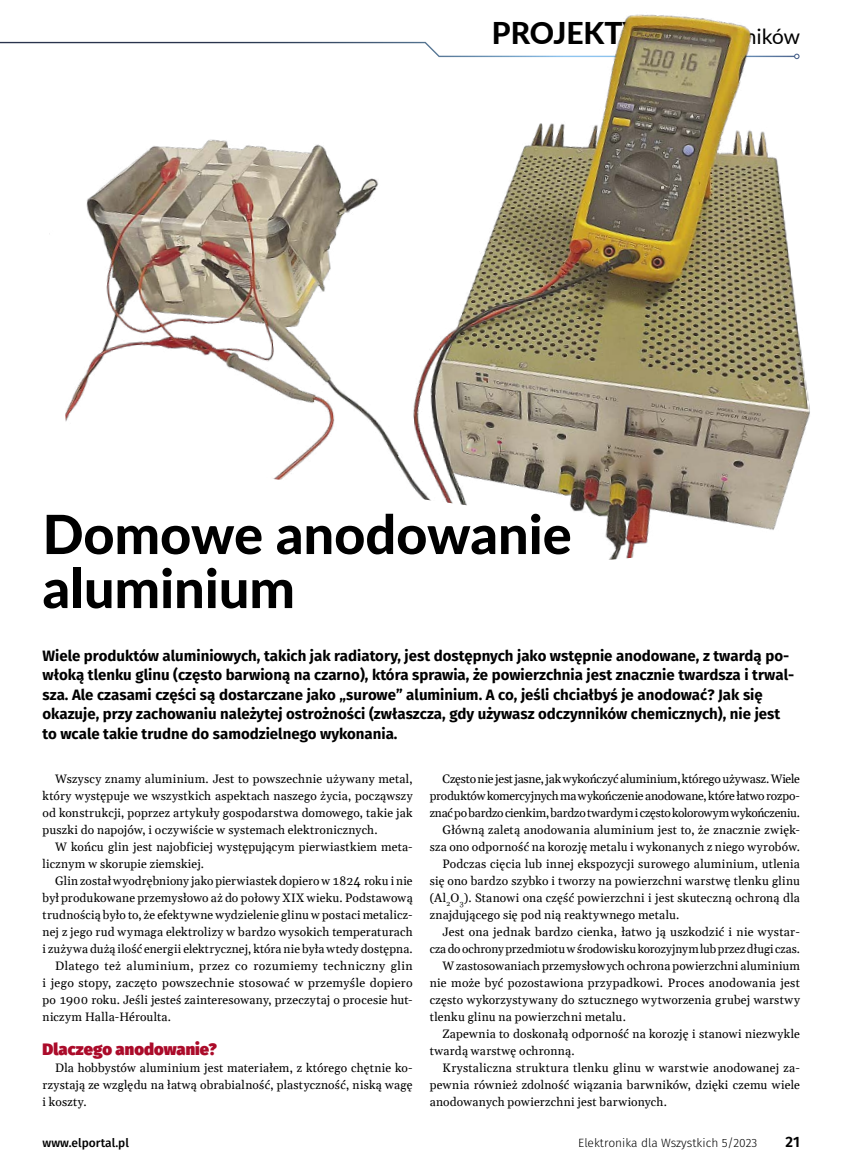
<style>
.page{position:relative;width:851px;height:1170px;background:#fff}
.page>*{position:absolute;margin:0;border:0;box-sizing:border-box;transform-origin:0 0}
.t1{font:800 54px/54px "Lato";color:#000}
.t2{font:21px "Lato";color:#000}
.t3{font:900 16.5px "Fira Sans";letter-spacing:.005em;color:#ab0b2a}
.t4{font:700 15px/19.5px "Fira Sans";color:#000}
.t5{font:600 15px "Fira Sans";color:#000}
.t6{font:12px/17px "Gelasio";letter-spacing:.015em;color:#000;text-align:justify}
.t7{font:12px "Gelasio";letter-spacing:-.02em;color:#000}
.t8{font:12px "Gelasio";letter-spacing:-.015em;color:#000}
.t9{font:12px "Gelasio";letter-spacing:-.005em;color:#000}
.t10{font:12px "Gelasio";letter-spacing:.035em;color:#000}
.t11{font:300 12px "Fira Sans";color:#000}
.t12{font:500 12px "Fira Sans";color:#000}
.s1{font-weight:800;font-size:30px}
</style>
<div class="page">
<img style="left:34px;top:14px;width:776px;height:546px">
<h2 class="t2" style="left:492px;top:25px;width:309px"><span class="s1">PROJEKTY</span> dla elektroników</h2>
<h1 class="t1" style="left:43px;top:505px;width:530px">Domowe anodowanie aluminium</h1>
<p class="t4" style="left:43px;top:644px;width:753px">Wiele produktów aluminiowych, takich jak radiatory, jest dostępnych jako wstępnie anodowane, z twardą po&shy;włoką tlenku glinu (często barwioną na czarno), która sprawia, że powierzchnia jest znacznie twardsza i trwal&shy;sza. Ale czasami części są dostarczane jako „surowe” aluminium. A co, jeśli chciałbyś je anodować? Jak się okazuje, przy zachowaniu należytej ostrożności (zwłaszcza, gdy używasz odczynników chemicznych), nie jest to wcale takie trudne do samodzielnego wykonania.</p>
<p class="t8" style="left:442px;top:767px;width:359px">Często nie jest jasne, jak wykończyć aluminium, którego używasz. Wiele</p>
<p class="t7" style="left:429px;top:784px;width:371px">produktów komercyjnych ma wykończenie anodowane, które łatwo rozpo-</p>
<p class="t7" style="left:429px;top:801px;width:371px">znać po bardzo cienkim, bardzo twardym i często kolorowym wykończeniu.</p>
<p class="t6" style="left:442px;top:819px;width:359px">Główną zaletą anodowania aluminium jest to, że znacznie zwięk-</p>
<p class="t6" style="left:429px;top:836px;width:371px">sza ono odporność na korozję metalu i wykonanych z niego wyrobów.</p>
<p class="t6" style="left:442px;top:853px;width:359px">Podczas cięcia lub innej ekspozycji surowego aluminium, utlenia</p>
<p class="t6" style="left:429px;top:870px;width:371px">się ono bardzo szybko i tworzy na powierzchni warstwę tlenku glinu</p>
<p class="t6" style="left:429px;top:887px;width:371px">(Al<sub>2</sub>O<sub>3</sub>). Stanowi ona część powierzchni i jest skuteczną ochroną dla</p>
<p class="t6" style="left:429px;top:904px;width:251px">znajdującego się pod nią reaktywnego metalu.</p>
<p class="t6" style="left:442px;top:921px;width:359px">Jest ona jednak bardzo cienka, łatwo ją uszkodzić i nie wystar-</p>
<p class="t9" style="left:429px;top:937px;width:371px">cza do ochrony przedmiotu w środowisku korozyjnym lub przez długi czas.</p>
<p class="t6" style="left:442px;top:955px;width:359px">W zastosowaniach przemysłowych ochrona powierzchni aluminium</p>
<p class="t6" style="left:429px;top:972px;width:371px">nie może być pozostawiona przypadkowi. Proces anodowania jest</p>
<p class="t6" style="left:429px;top:989px;width:371px">często wykorzystywany do sztucznego wytworzenia grubej warstwy</p>
<p class="t6" style="left:429px;top:1006px;width:198px">tlenku glinu na powierzchni metalu.</p>
<p class="t6" style="left:442px;top:1023px;width:359px">Zapewnia to doskonałą odporność na korozję i stanowi niezwykle</p>
<p class="t6" style="left:429px;top:1040px;width:146px">twardą warstwę ochronną.</p>
<p class="t6" style="left:442px;top:1057px;width:359px">Krystaliczna struktura tlenku glinu w warstwie anodowanej za-</p>
<p class="t6" style="left:429px;top:1074px;width:371px">pewnia również zdolność wiązania barwników, dzięki czemu wiele</p>
<p class="t6" style="left:429px;top:1091px;width:239px">anodowanych powierzchni jest barwionych.</p>
<p class="t6" style="left:43px;top:768px;width:371px;text-indent:13px">Wszyscy znamy aluminium. Jest to powszechnie używany metal, który występuje we wszystkich aspektach naszego życia, począwszy od konstrukcji, poprzez artykuły gospodarstwa domowego, takie jak puszki do napojów, i oczywiście w systemach elektronicznych.</p>
<p class="t6" style="left:43px;top:836px;width:371px;text-indent:13px">W końcu glin jest najobficiej występującym pierwiastkiem meta&shy;licznym w skorupie ziemskiej.</p>
<p class="t6" style="left:55px;top:870px;width:359px">Glin został wyodrębniony jako pierwiastek dopiero w 1824 roku i nie</p>
<p class="t6" style="left:43px;top:887px;width:371px">był produkowane przemysłowo aż do połowy XIX wieku. Podstawową</p>
<p class="t6" style="left:43px;top:904px;width:371px">trudnością było to, że efektywne wydzielenie glinu w postaci metalicz-</p>
<p class="t6" style="left:43px;top:921px;width:371px">nej z jego rud wymaga elektrolizy w bardzo wysokich temperaturach</p>
<p class="t6" style="left:43px;top:938px;width:371px">i zużywa dużą ilość energii elektrycznej, która nie była wtedy dostępna.</p>
<p class="t10" style="left:55px;top:954px;width:359px">Dlatego też aluminium, przez co rozumiemy techniczny glin</p>
<p class="t6" style="left:43px;top:972px;width:371px">i jego stopy, zaczęto powszechnie stosować w przemyśle dopiero</p>
<p class="t6" style="left:43px;top:989px;width:371px">po 1900 roku. Jeśli jesteś zainteresowany, przeczytaj o procesie hut-</p>
<p class="t6" style="left:43px;top:1006px;width:130px">niczym Halla-Héroulta.</p>
<h3 class="t3" style="left:43px;top:1033px;width:176px">Dlaczego anodowanie?</h3>
<p class="t6" style="left:43px;top:1057px;width:371px;text-indent:13px">Dla hobbystów aluminium jest materiałem, z którego chętnie ko&shy;rzystają ze względu na łatwą obrabialność, plastyczność, niską wagę i koszty.</p>
<p class="t12" style="left:43px;top:1132px;width:88px">www.elportal.pl</p>
<p class="t11" style="left:578px;top:1133px;width:181px">Elektronika dla Wszystkich 5/2023</p>
<p class="t5" style="left:785px;top:1128px;width:16px">21</p>
</div>
